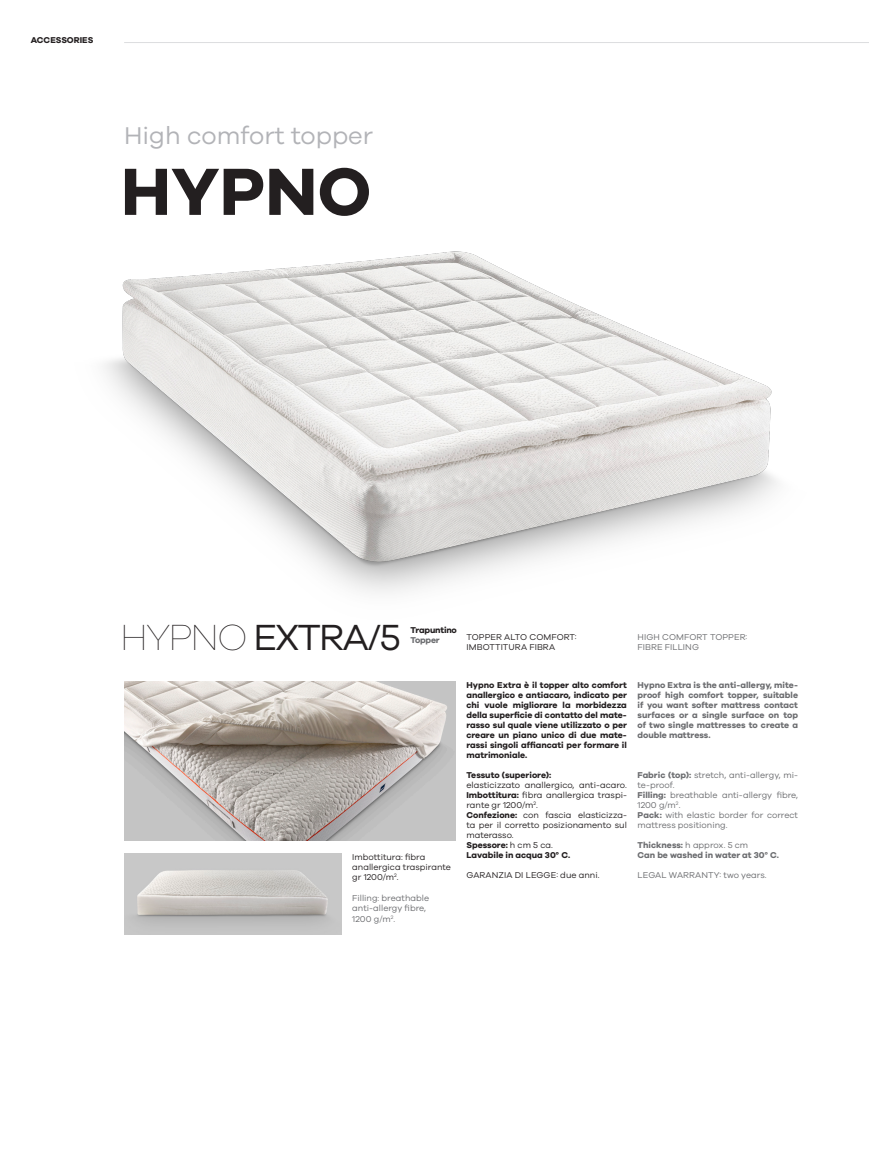
<style>
.page{position:relative;width:869px;height:1170px;background:#fff}
.page>*{position:absolute;margin:0;border:0;box-sizing:border-box;transform-origin:0 0}
.t1{font:700 68.75px "Galano Grotesque";color:#231f20}
.t2{font:37.5px "Galano Grotesque";letter-spacing:-.05em;color:#231f20}
.t3{font:25px "Galano Grotesque";color:#b2b3b7}
.t4{font:8.75px/10px "Galano Grotesque";color:#231f20}
.t5{font:700 8.75px/10px "Galano Grotesque";color:#231f20;text-align:justify}
.t6{font:8.75px/10px "Galano Grotesque";color:#6c6d70}
.t7{font:700 8.75px/10px "Galano Grotesque";color:#6c6d70;text-align:justify}
.t8{font:700 8.75px "Galano Grotesque";letter-spacing:-.025em;color:#231f20}
.s1{font-weight:100}
.s2{font-weight:700}
.s3{font-weight:400}
</style>
<div class="page">
<img style="left:104px;top:251px;width:674px;height:342px">
<hr style="left:124px;top:42px;width:744px;height:1px;background:#dcdddf">
<img style="left:124px;top:681px;width:331px;height:159px">
<img style="left:124px;top:853px;width:217px;height:81px">
<p class="t5" style="left:31px;top:35px;width:64px">ACCESSORIES</p>
<h3 class="t3" style="left:124px;top:121px;width:250px">High comfort topper</h3>
<h1 class="t1" style="left:121px;top:149px;width:252px">HYPNO</h1>
<h2 class="t2" style="left:120px;top:615px;width:282px"><span class="s1">HYPNO</span> EXTRA/5</h2>
<p class="t8" style="left:410px;top:624px;width:48px">Trapuntino</p>
<p class="t7" style="left:410px;top:634px;width:31px">Topper</p>
<p class="t4" style="left:466px;top:632px;width:112px">TOPPER ALTO COMFORT:<br>IMBOTTITURA FIBRA</p>
<p class="t6" style="left:637px;top:632px;width:111px">HIGH COMFORT TOPPER:</p>
<p class="t6" style="left:637px;top:642px;width:63px">FIBRE FILLING</p>
<p class="t4" style="left:352px;top:851px;width:100px">Imbottitura: fibra anallergica traspirante gr 1200/m<sup>2</sup>.</p>
<p class="t6" style="left:352px;top:892px;width:78px;line-height:10.5px">Filling: breathable anti-allergy fibre,<br>1200 g/m<sup>2</sup>.</p>
<p class="t5" style="left:466px;top:680px;width:162px">Hypno Extra è il topper alto comfort anallergico e antiacaro, indicato per chi vuole migliorare la morbidezza della superficie di contatto del mate&shy;rasso sul quale viene utilizzato o per creare un piano unico di due mate&shy;rassi singoli affiancati per formare il matrimoniale.</p>
<p class="t5" style="left:466px;top:770px;width:86px">Tessuto (superiore):</p>
<p class="t4" style="left:466px;top:780px;width:162px">elasticizzato anallergico, anti-acaro.<br><span class="s2">Imbottitura:</span> fibra anallergica traspi&shy;rante gr 1200/m<sup>2</sup>.<br><span class="s2">Confezione:</span> con fascia elasticizza&shy;ta per il corretto posizionamento sul materasso.<br><span class="s2">Spessore:</span> h cm 5 ca.<br><span class="s2">Lavabile in acqua 30° C.</span></p>
<p class="t4" style="left:466px;top:870px;width:134px">GARANZIA DI LEGGE: due anni.</p>
<p class="t7" style="left:637px;top:680px;width:162px">Hypno Extra is the anti-allergy, mite&shy;proof high comfort topper, suitable if you want softer mattress contact surfaces or a single surface on top of two single mattresses to create a double mattress.</p>
<p class="t6" style="left:637px;top:770px;width:162px"><span class="s2">Fabric (top):</span> stretch, anti-allergy, mi&shy;te-proof.<br><span class="s2">Filling:</span> breathable anti-allergy fibre,<br>1200 g/m<sup>2</sup>.<br><span class="s2">Pack:</span> with elastic border for correct mattress positioning.</p>
<p class="t7" style="left:637px;top:840px;width:143px">Thickness: <span class="s3">h approx. 5 cm<br></span>Can be washed in water at 30° C.</p>
<p class="t6" style="left:637px;top:870px;width:130px">LEGAL WARRANTY: two years.</p>
</div>
